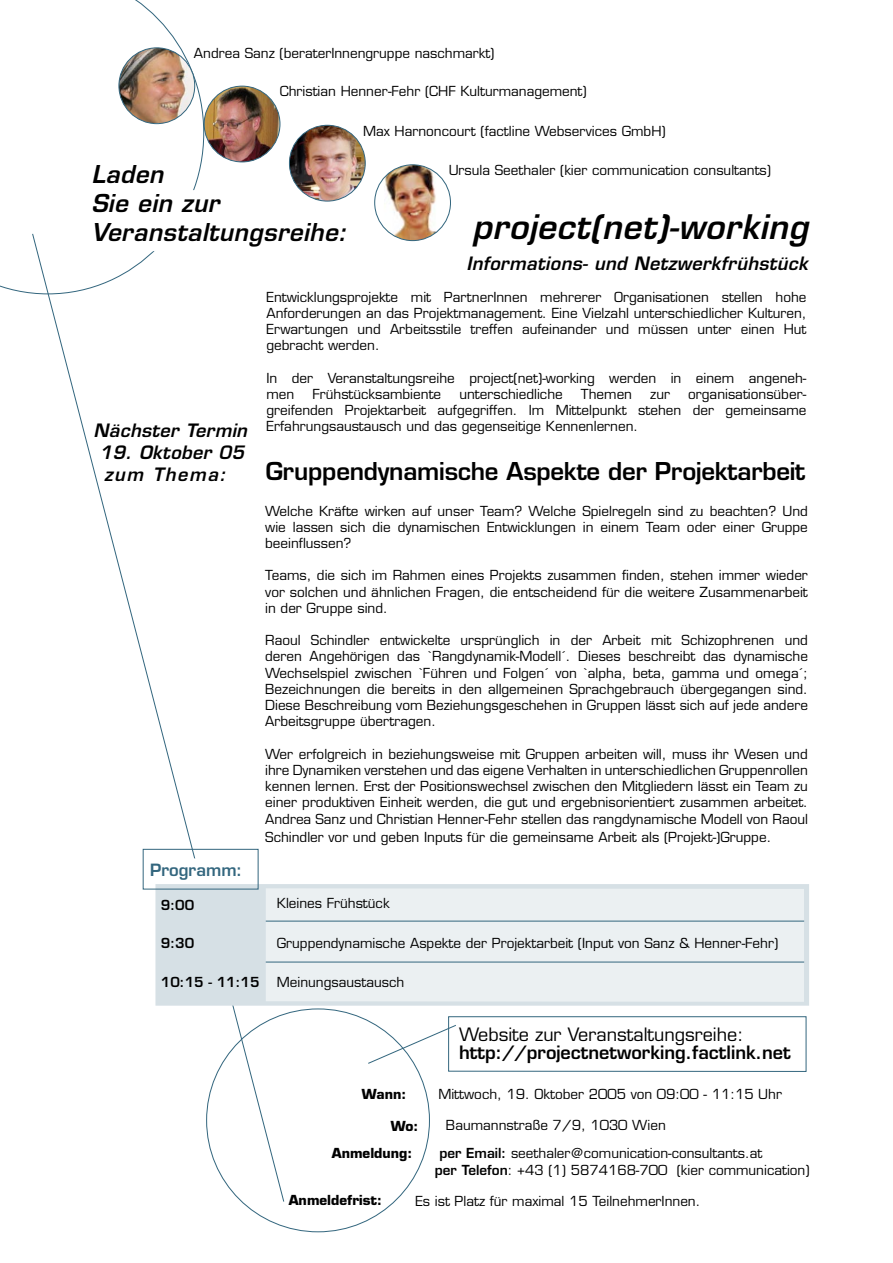
<style>
.page{position:relative;width:893px;height:1263px;background:#fff}
.page>*{position:absolute;margin:0;border:0;box-sizing:border-box;transform-origin:0 0}
.uberschrift{font:italic 600 33px "Eurostile";letter-spacing:.02em;color:#000}
.uberschrift-2{font:600 24px "Eurostile";letter-spacing:-.01em;color:#000}
.uberschrift-3{font:italic 600 24px "Eurostile";letter-spacing:.02em;color:#000}
.flie_text{font:600 18px/18px "Eurostile";color:#000}
.uberschrift-4{font:italic 600 18px "Eurostile";letter-spacing:.02em;color:#000}
.uberschrift-5{font:italic 600 18px "Eurostile";letter-spacing:.09em;color:#000}
.uberschrift-6{font:600 16.5px "Eurostile";color:#33667e}
.flie_text-2{font:13.5px/16.2px "Eurostile";color:#000;text-align:justify}
.flie_text-3{font:700 13.5px "Eurostile";color:#000}
.flie_text-4{font:600 13.5px "Eurostile";color:#000}
.s1{font-weight:400}
.s2{font-weight:600}
</style>
<div class="page">
<svg style="left:38px;top:294px;width:327px;height:908px"></svg>
<div style="left:125px;top:858px;width:108px;height:141px;background:#fff"></div>
<div style="left:155px;top:884px;width:654px;height:122px;background:#d6e0e5"></div>
<div style="left:266px;top:888px;width:538px;height:114px;background:#ebf0f2"></div>
<div style="left:143px;top:849px;width:115px;height:40px;border:1px solid #33667e"></div>
<svg style="left:0;top:0;width:204px;height:294px"></svg>
<svg style="left:367px;top:996px;width:90px;height:97px"></svg>
<svg style="left:140px;top:190px;width:64px;height:63px"></svg>
<img style="left:204px;top:86px;width:76px;height:76px;border-radius:50%">
<div style="left:204px;top:86px;width:76px;height:76px;border:1px solid #33667e;border-radius:50%"></div>
<img style="left:119px;top:48px;width:76px;height:75px;border-radius:50%">
<div style="left:119px;top:47px;width:76px;height:77px;border:1px solid #33667e;border-radius:50%"></div>
<img style="left:289px;top:125px;width:76px;height:76px;border-radius:50%">
<div style="left:289px;top:125px;width:77px;height:76px;border:1px solid #33667e;border-radius:50%"></div>
<img style="left:375px;top:165px;width:75px;height:76px;border-radius:50%">
<div style="left:374px;top:164px;width:77px;height:77px;border:1px solid #33667e;border-radius:50%"></div>
<hr style="left:266px;top:921px;width:538px;height:1px;background:#33667e">
<div style="left:448px;top:1016px;width:358px;height:56px;border:1px solid #33667e"></div>
<hr style="left:266px;top:962px;width:538px;height:1px;background:#33667e">
<p class="flie_text-2" style="left:194px;top:45px;width:302px">Andrea Sanz (beraterInnengruppe naschmarkt)</p>
<p class="flie_text-2" style="left:280px;top:84px;width:308px">Christian Henner-Fehr (CHF Kulturmanagement)</p>
<p class="uberschrift-3" style="left:91px;top:159px;width:73px">Laden</p>
<p class="uberschrift-3" style="left:91px;top:188px;width:129px">Sie ein zur</p>
<p class="uberschrift-3" style="left:91px;top:217px;width:257px">Veranstaltungsreihe:</p>
<p class="flie_text-2" style="left:363px;top:123px;width:304px">Max Harnoncourt (factline Webservices GmbH)</p>
<p class="flie_text-2" style="left:449px;top:162px;width:324px">Ursula Seethaler (kier communication consultants)</p>
<p class="uberschrift" style="left:472px;top:207px;width:337px">project(net)-working</p>
<p class="uberschrift-4" style="left:466px;top:252px;width:343px">Informations- und Netzwerkfrühstück</p>
<p class="uberschrift-4" style="left:94px;top:419px;width:155px">Nächster Termin</p>
<p class="uberschrift-4" style="left:100px;top:441px;width:146px">19. Oktober 05</p>
<p class="uberschrift-5" style="left:104px;top:463px;width:123px">zum Thema:</p>
<p class="uberschrift-6" style="left:150px;top:860px;width:94px">Programm:</p>
<p class="flie_text-2" style="left:266px;top:289px;width:542px">Entwicklungsprojekte mit PartnerInnen mehrerer Organisationen stellen hohe Anforderungen an das Projektmanagement. Eine Vielzahl unterschiedlicher Kulturen, Erwartungen und Arbeitsstile treffen aufeinander und müssen unter einen Hut gebracht werden.</p>
<p class="flie_text-2" style="left:266px;top:370px;width:541px">In der Veranstaltungsreihe project(net)-working werden in einem angeneh&shy;men</p>
<p class="flie_text-2" style="left:312px;top:386px;width:130px">Frühstücksambiente</p>
<p class="flie_text-2" style="left:459px;top:386px;width:105px">unterschiedliche</p>
<p class="flie_text-2" style="left:581px;top:386px;width:53px">Themen</p>
<p class="flie_text-2" style="left:650px;top:386px;width:21px">zur</p>
<p class="flie_text-2" style="left:266px;top:386px;width:542px;text-indent:422px">organisationsüber&shy;greifenden Projektarbeit aufgegriffen. Im Mittelpunkt stehen der gemeinsame Erfahrungsaustausch und das gegenseitige Kennenlernen.</p>
<p class="uberschrift-2" style="left:266px;top:456px;width:541px">Gruppendynamische Aspekte der Projektarbeit</p>
<p class="flie_text-2" style="left:265px;top:503px;width:544px">Welche Kräfte wirken auf unser Team? Welche Spielregeln sind zu beachten? Und wie lassen sich die dynamischen Entwicklungen in einem Team oder einer Gruppe beeinflussen?</p>
<p class="flie_text-2" style="left:265px;top:567px;width:544px">Teams, die sich im Rahmen eines Projekts zusammen finden, stehen immer wieder vor solchen und ähnlichen Fragen, die entscheidend für die weitere Zusammenarbeit in der Gruppe sind.</p>
<p class="flie_text-2" style="left:265px;top:632px;width:544px">Raoul Schindler entwickelte ursprünglich in der Arbeit mit Schizophrenen und deren Angehörigen das `Rangdynamik-Modell´. Dieses beschreibt das dynamische Wechselspiel zwischen `Führen und Folgen´ von `alpha, beta, gamma und omega´; Bezeichnungen die bereits in den allgemeinen Sprachgebrauch übergegangen sind.<br>Diese Beschreibung vom Beziehungsgeschehen in Gruppen lässt sich auf jede andere Arbeitsgruppe übertragen.</p>
<p class="flie_text-2" style="left:265px;top:746px;width:544px">Wer erfolgreich in beziehungsweise mit Gruppen arbeiten will, muss ihr Wesen und ihre Dynamiken verstehen und das eigene Verhalten in unterschiedlichen Gruppenrollen kennen lernen. Erst der Positionswechsel zwischen den Mitgliedern lässt ein Team zu einer produktiven Einheit werden, die gut und ergebnisorientiert zusammen arbeitet.<br>Andrea Sanz und Christian Henner-Fehr stellen das rangdynamische Modell von Raoul</p>
<p class="flie_text-2" style="left:265px;top:828px;width:508px">Schindler vor und geben Inputs für die gemeinsame Arbeit als (Projekt-)Gruppe.</p>
<p class="flie_text-4" style="left:161px;top:896px;width:35px">9:00</p>
<p class="flie_text-2" style="left:277px;top:895px;width:114px">Kleines Frühstück</p>
<p class="flie_text-4" style="left:161px;top:935px;width:35px">9:30</p>
<p class="flie_text-2" style="left:277px;top:935px;width:503px">Gruppendynamische Aspekte der Projektarbeit (Input von Sanz &amp; Henner-Fehr)</p>
<p class="flie_text-4" style="left:161px;top:974px;width:100px">10:15 - 11:15</p>
<p class="flie_text-2" style="left:277px;top:974px;width:129px">Meinungsaustausch</p>
<p class="flie_text" style="left:459px;top:1025px;width:333px"><span class="s1">Website zur Veranstaltungsreihe: </span>http://projectnetworking.factlink.net</p>
<p class="flie_text-2" style="left:438px;top:1086px;width:345px">Mittwoch, 19. Oktober 2005 von 09:00 - 11:15 Uhr</p>
<p class="flie_text-2" style="left:446px;top:1117px;width:221px">Baumannstraße 7/9, 1030 Wien</p>
<p class="flie_text-2" style="left:439px;top:1145px;width:325px"><span class="s2">per Email:</span> seethaler@comunication-consultants.at</p>
<p class="flie_text-2" style="left:435px;top:1161px;width:376px"><span class="s2">per Telefon</span>: +43 (1) 5874168-700 (kier communication)</p>
<p class="flie_text-2" style="left:415px;top:1193px;width:287px">Es ist Platz für maximal 15 TeilnehmerInnen.</p>
<p class="flie_text-3" style="left:362px;top:1085px;width:46px">Wann:</p>
<p class="flie_text-3" style="left:391px;top:1117px;width:29px">Wo:</p>
<p class="flie_text-3" style="left:332px;top:1145px;width:82px">Anmeldung:</p>
<p class="flie_text-3" style="left:289px;top:1192px;width:95px">Anmeldefrist:</p>
</div>
